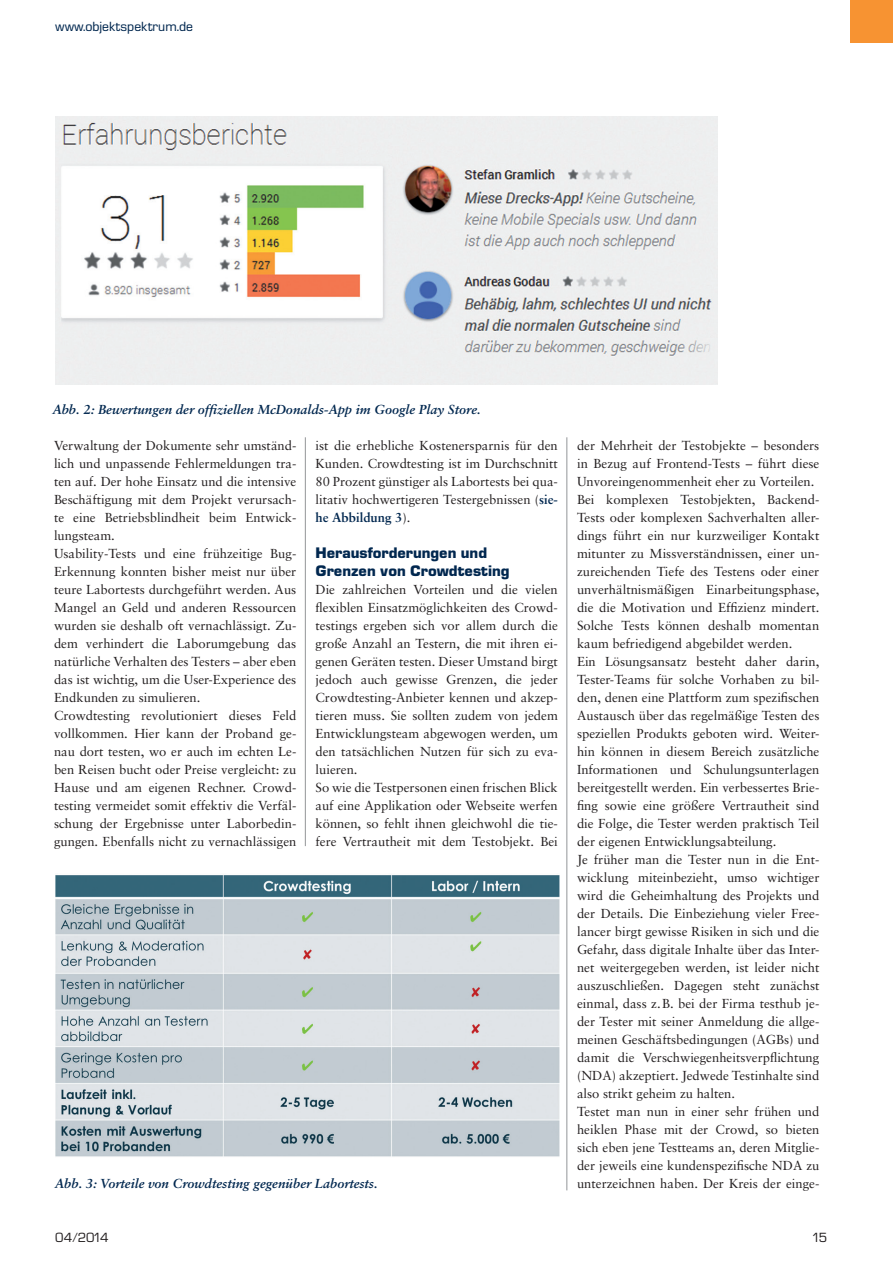
<style>
.page{position:relative;width:893px;height:1263px;background:#fff}
.page>*{position:absolute;margin:0;border:0;box-sizing:border-box;transform-origin:0 0}
.t1{font:700 15px/18px "Eurostile BQ";color:#00274f}
.t2{font:13.05px/18px "Sabon";color:#231f20}
.t3{font:italic 700 13.05px "Sabon";color:#00274f}
.t4{font:13.05px "Eurostile BQ";color:#00274f}
.t5{font:13.05px "Eurostile BQ";letter-spacing:-.105em;color:#231f20}
.s1{font-weight:700;color:#00274f}
</style>
<div class="page">
<div style="left:851px;top:0;width:42px;height:43px;background:#f79332"></div>
<hr style="left:305px;top:437px;width:1px;height:409px;background:#939598">
<hr style="left:566px;top:437px;width:1px;height:753px;background:#939598">
<img style="left:55px;top:117px;width:662px;height:267px">
<img style="left:55px;top:875px;width:504px;height:282px">
<p class="t4" style="left:55px;top:19px;width:139px">www.objektspektrum.de</p>
<p class="t3" style="left:53px;top:402px;width:429px">Abb. 2: Bewertungen der offiziellen McDonalds-App im Google Play Store.</p>
<p class="t2" style="left:54px;top:436px;width:244px">Verwaltung der Dokumente sehr umständ&shy;lich und unpassende Fehlermeldungen tra&shy;ten auf. Der hohe Einsatz und die intensive Beschäftigung mit dem Projekt verursach&shy;te eine Betriebsblindheit beim Entwick&shy;lungsteam.<br>Usability-Tests und eine frühzeitige Bug-Erkennung konnten bisher meist nur über teure Labortests durchgeführt werden. Aus Mangel an Geld und anderen Ressourcen wurden sie deshalb oft vernachlässigt. Zu&shy;dem verhindert die Laborumgebung das natürliche Verhalten des Testers – aber eben das ist wichtig, um die User-Experience des Endkunden zu simulieren.<br>Crowdtesting revolutioniert dieses Feld vollkommen. Hier kann der Proband ge&shy;nau dort testen, wo er auch im echten Le&shy;ben Reisen bucht oder Preise vergleicht: zu Hause und am eigenen Rechner. Crowd&shy;testing vermeidet somit effektiv die Verfäl&shy;schung der Ergebnisse unter Laborbedin&shy;gungen. Ebenfalls nicht zu vernachlässigen</p>
<p class="t2" style="left:315px;top:436px;width:244px;text-align:justify">ist die erhebliche Kostenersparnis für den Kunden. Crowdtesting ist im Durchschnitt 80 Prozent günstiger als Labortests bei qua&shy;litativ hochwertigeren Testergebnissen (<span class="s1">sie&shy;he Abbildung 3</span>).</p>
<p class="t1" style="left:315px;top:544px;width:196px">Herausforderungen und<br>Grenzen von Crowdtesting</p>
<p class="t2" style="left:315px;top:580px;width:244px">Die zahlreichen Vorteilen und die vielen flexiblen Einsatzmöglichkeiten des Crowd&shy;testings ergeben sich vor allem durch die große Anzahl an Testern, die mit ihren ei&shy;genen Geräten testen. Dieser Umstand birgt jedoch auch gewisse Grenzen, die jeder Crowdtesting-Anbieter kennen und akzep&shy;tieren muss. Sie sollten zudem von jedem Entwicklungsteam abgewogen werden, um den tatsächlichen Nutzen für sich zu eva&shy;luieren.<br>So wie die Testpersonen einen frischen Blick auf eine Applikation oder Webseite werfen können, so fehlt ihnen gleichwohl die tie&shy;fere Vertrautheit mit dem Testobjekt. Bei</p>
<p class="t3" style="left:55px;top:1176px;width:324px">Abb. 3: Vorteile von Crowdtesting gegenüber Labortests.</p>
<p class="t2" style="left:577px;top:436px;width:244px">der Mehrheit der Testobjekte – besonders in Bezug auf Frontend-Tests – führt diese Unvoreingenommenheit eher zu Vorteilen.<br>Bei komplexen Testobjekten, Backend-Tests oder komplexen Sachverhalten aller&shy;dings führt ein nur kurzweiliger Kontakt mitunter zu Missverständnissen, einer un&shy;zureichenden Tiefe des Testens oder einer unverhältnismäßigen Einarbeitungsphase, die die Motivation und Effizienz mindert.<br>Solche Tests können deshalb momentan kaum befriedigend abgebildet werden.<br>Ein Lösungsansatz besteht daher darin, Tester-Teams für solche Vorhaben zu bil&shy;den, denen eine Plattform zum spezifischen Austausch über das regelmäßige Testen des speziellen Produkts geboten wird. Weiter&shy;hin können in diesem Bereich zusätzliche Informationen und Schulungsunterlagen bereitgestellt werden. Ein verbessertes Brie&shy;fing sowie eine größere Vertrautheit sind die Folge, die Tester werden praktisch Teil der eigenen Entwicklungsabteilung.<br>Je früher man die Tester nun in die Ent&shy;wicklung miteinbezieht, umso wichtiger wird die Geheimhaltung des Projekts und der Details. Die Einbeziehung vieler Free&shy;lancer birgt gewisse Risiken in sich und die Gefahr, dass digitale Inhalte über das Inter&shy;net weitergegeben werden, ist leider nicht auszuschließen. Dagegen steht zunächst einmal, dass z.B. bei der Firma testhub je&shy;der Tester mit seiner Anmeldung die allge&shy;meinen Geschäftsbedingungen (AGBs) und damit die Verschwiegenheitsverpflichtung (NDA) akzeptiert. Jedwede Testinhalte sind also strikt geheim zu halten.<br>Testet man nun in einer sehr frühen und heiklen Phase mit der Crowd, so bieten sich eben jene Testteams an, deren Mitglie&shy;der jeweils eine kundenspezifische NDA zu unterzeichnen haben. Der Kreis der einge-</p>
<p class="t5" style="left:55px;top:1230px;width:55px">04/2014</p>
<p class="t5" style="left:812px;top:1230px;width:17px">15</p>
</div>
